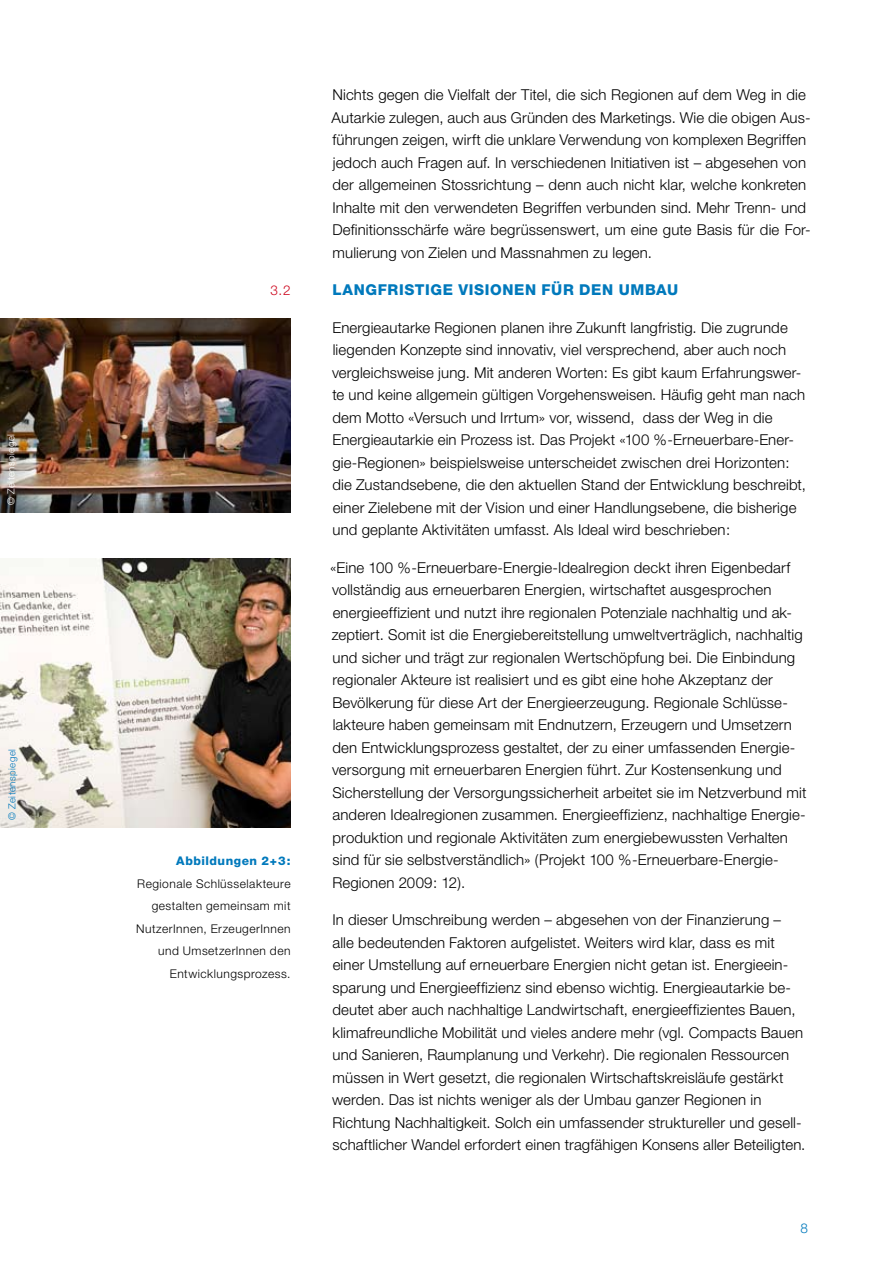
<style>
.page{position:relative;width:893px;height:1263px;background:#fff}
.page>*{position:absolute;margin:0;border:0;box-sizing:border-box;transform-origin:0 0}
.t1{font:300 15px/22.5px "Helvetica Neue CE";letter-spacing:.01em;color:#000}
.t2{font:800 15px "Helvetica Neue CE";letter-spacing:.04em;color:#0079bc}
.t3{font:300 13.5px "Helvetica Neue CE";color:#cd071e}
.t4{font:300 13.5px "Helvetica Neue CE";color:#0079bc}
.t5{font:300 12px/22.5px "Helvetica Neue CE";letter-spacing:.04em;color:#000;text-align:right}
.t6{font:800 12px "Helvetica Neue CE";color:#0079bc}
.t7{font:300 9.75px "Helvetica Neue CE";letter-spacing:.05em;color:#fff}
.t8{font:300 9.75px "Helvetica Neue CE";letter-spacing:.05em;color:#0079bc}
</style>
<div class="page">
<img style="left:0;top:559px;width:291px;height:269px">
<img style="left:0;top:318px;width:291px;height:194px">
<p class="t7" style="left:5px;top:505px;width:73px;rotate:-90deg">© Zeitenspiegel</p>
<p class="t8" style="left:6px;top:820px;width:73px;rotate:-90deg">© Zeitenspiegel</p>
<p class="t3" style="left:270px;top:282px;width:22px">3.2</p>
<p class="t6" style="left:176px;top:853px;width:116px">ABBILDUNGEN 2+3:</p>
<p class="t5" style="left:136px;top:872px;width:156px">Regionale Schlüsselakteure gestalten gemeinsam mit<br>NutzerInnen, ErzeugerInnen und U msetzerInnen den<br>Entwicklungsprozess.</p>
<p class="t1" style="left:332px;top:83px;width:480px">Nichts gegen die Vielfalt der Titel, die sich Regionen auf dem Weg in die Autarkie zulegen, auch aus Gründen des Marketings. Wie die obigen Aus&shy;führungen zeigen, wirft die unklare Verwendung von komplexen Begriffen jedoch auch Fragen auf. In verschiedenen Initiativen ist – abgesehen von der allgemeinen Stossrichtung – denn auch nicht klar, welche konkreten Inhalte mit den verwendeten Begriffen verbunden sind. Mehr Trenn- und Definitionsschärfe wäre begrüssenswert, um eine gute Basis für die For&shy;mulierung von Zielen und Massnahmen zu legen.</p>
<p class="t2" style="left:333px;top:281px;width:347px">LANGFRISTIGE VISIONEN FÜR DEN UM BAU</p>
<p class="t1" style="left:332px;top:316px;width:475px">Energieautarke Regionen planen ihre Zukunft langfristig. Die zugrunde liegenden Konzepte sind innovativ, viel versprechend, aber auch noch vergleichsweise jung. Mit anderen Worten: Es gibt kaum Erfahrungswer&shy;te und keine allgemein gültigen Vorgehensweisen. Häufig geht man nach dem Motto «Versuch und Irrtum» vor, wissend, dass der Weg in die Energieautarkie ein Prozess ist. Das Projekt «100 %-Erneuerbare-Ener&shy;gie-Regionen» beispielsweise unterscheidet zwischen drei Horizonten: die Zustandsebene, die den aktuellen Stand der Entwicklung beschreibt, einer Zielebene mit der Vision und einer Handlungsebene, die bisherige und geplante Aktivitäten umfasst. Als Ideal wird beschrieben:</p>
<p class="t1" style="left:330px;top:556px;width:478px">«Eine 100 %-Erneuerbare-Energie-Idealregion deckt ihren Eigenbedarf vollständig aus erneuerbaren Energien, wirtschaftet ausgesprochen energieeffizient und nutzt ihre regionalen Potenziale nachhaltig und ak&shy;zeptiert. Somit ist die Energiebereitstellung umweltverträglich, nachhaltig und sicher und trägt zur regionalen Wertschöpfung bei. Die Einbindung regionaler Akteure ist realisiert und es gibt eine hohe Akzeptanz der Bevölkerung für diese Art der Energieerzeugung. Regionale Schlüsse&shy;lakteure haben gemeinsam mit Endnutzern, Erzeugern und U msetzern den Entwicklungsprozess gestaltet, der zu einer umfassenden Energie&shy;versorgung mit erneuerbaren Energien führt. Zur Kostensenkung und Sicherstellung der Versorgungssicherheit arbeitet sie im Netzverbund mit anderen Idealregionen zusammen. Energieeffizienz, nachhaltige Energie&shy;produktion und regionale Aktivitäten zum energiebewussten Verhalten sind für sie selbstverständlich» (Projekt 100 %-Erneuerbare-Energie-Regionen 2009: 12).</p>
<p class="t1" style="left:332px;top:908px;width:475px">In dieser U mschreibung werden – abgesehen von der Finanzierung – alle bedeutenden Faktoren aufgelistet. Weiters wird klar, dass es mit einer U mstellung auf erneuerbare Energien nicht getan ist. Energieein&shy;sparung und Energieeffizienz sind ebenso wichtig. Energieautarkie be&shy;deutet aber auch nachhaltige Landwirtschaft, energieeffizientes Bauen, klimafreundliche Mobilität und vieles andere mehr (vgl. Compacts Bauen und Sanieren, Raumplanung und Verkehr). Die regionalen Ressourcen müssen in Wert gesetzt, die regionalen Wirtschaftskreisläufe gestärkt werden. Das ist nichts weniger als der U mbau ganzer Regionen in Richtung Nachhaltigkeit. Solch ein umfassender struktureller und gesell&shy;schaftlicher Wandel erfordert einen tragfähigen Konsens aller Beteiligten.</p>
<p class="t4" style="left:800px;top:1220px;width:9px">8</p>
</div>
